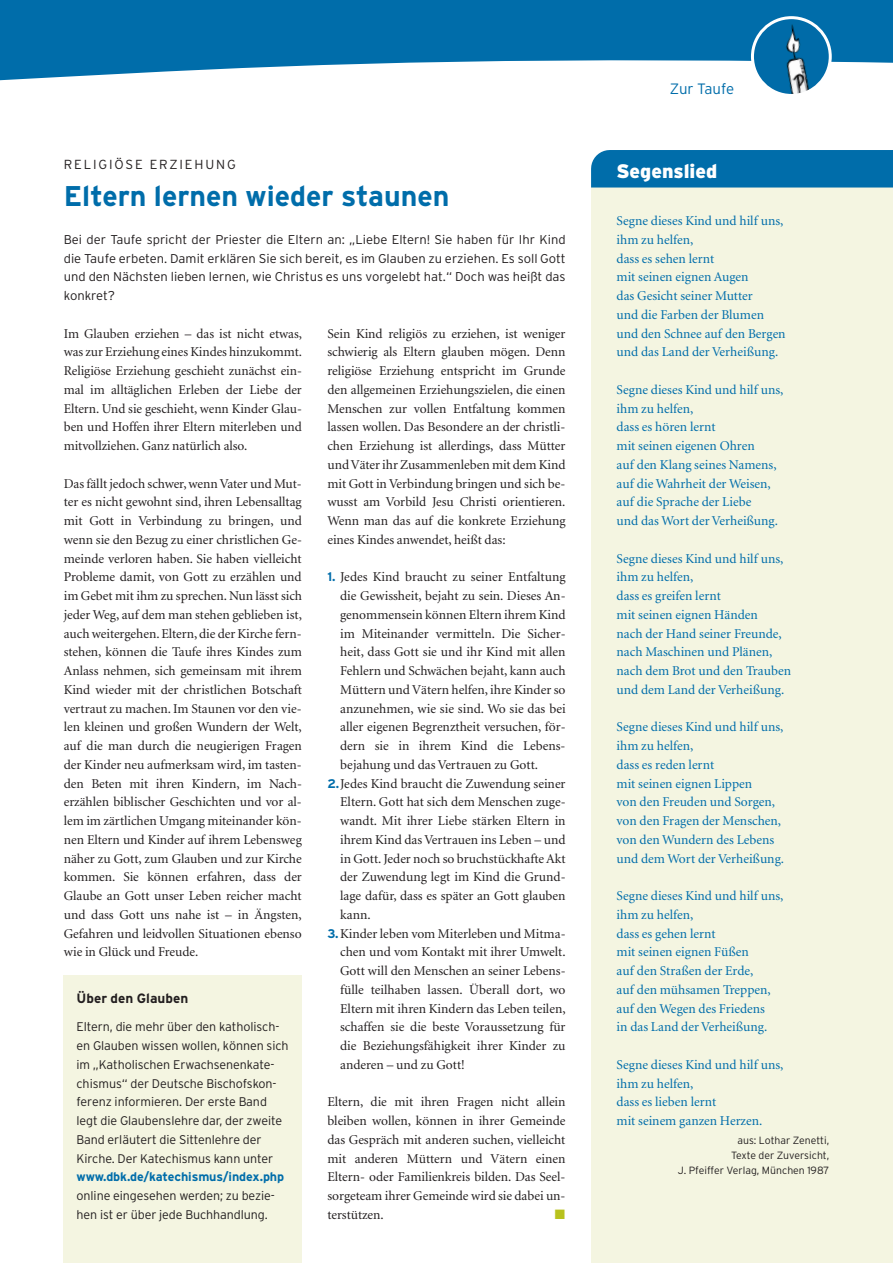
<style>
.page{position:relative;width:893px;height:1263px;background:#fff}
.page>*{position:absolute;margin:0;border:0;box-sizing:border-box;transform-origin:0 0}
.t1{font:700 28.5px "Interstate";color:#006daa}
.t2{font:900 19.5px "Interstate";color:#fff}
.t3{font:300 15px "Interstate";letter-spacing:-.01em;color:#006daa}
.t4{font:13.5px/18.8px "Minion";color:#231f20;text-align:justify}
.t5{font:13.5px/18.8px "Minion";color:#006daa}
.t6{font:700 13.5px "Interstate";color:#231f20}
.t7{font:13.5px "Zapf Dingbats ITC";color:#b8c21d}
.t8{font:300 13.2px "Interstate";letter-spacing:.14em;color:#231f20}
.t9{font:300 12.75px/18.8px "Interstate";color:#231f20;text-align:justify}
.t10{font:300 12.6px/18.8px "Interstate";letter-spacing:-.005em;color:#231f20}
.t11{font:700 12.6px "Interstate";letter-spacing:-.005em;color:#006daa}
.t12{font:300 10.5px/15px "Interstate";color:#231f20;text-align:right}
.s1{font-family:"Interstate";font-weight:700;font-size:12.6px;color:#006daa}
</style>
<div class="page">
<div style="left:64px;top:975px;width:238px;height:288px;background:#f4f5e1"></div>
<svg style="left:0;top:0;width:893px;height:81px;fill:#006daa"></svg>
<div style="left:591px;top:187px;width:302px;height:1076px;background:#f4f5e1"></div>
<div style="left:591px;top:150px;width:302px;height:37px;background:#006daa"></div>
<svg style="left:751px;top:16px;width:81px;height:78px"></svg>
<p class="t8" style="left:64px;top:156px;width:173px">RELIGIÖSE ERZIEHUNG</p>
<h1 class="t1" style="left:64px;top:180px;width:387px">Eltern lernen wieder staunen</h1>
<p class="t9" style="left:64px;top:230px;width:503px">Bei der Taufe spricht der Priester die Eltern an: „Liebe Eltern! Sie haben für Ihr Kind die Taufe erbeten. Damit erklären Sie sich bereit, es im Glauben zu erziehen. Es soll Gott und den Nächsten lieben lernen, wie Christus es uns vorgelebt hat.“ Doch was heißt das konkret?</p>
<p class="t4" style="left:64px;top:325px;width:240px">Im Glauben erziehen – das ist nicht etwas, was zur Erziehung eines Kindes hinzukommt.<br>Religiöse Erziehung geschieht zunächst ein&shy;mal im alltäglichen Erleben der Liebe der Eltern. Und sie geschieht, wenn Kinder Glau&shy;ben und Hoffen ihrer Eltern miterleben und mitvollziehen. Ganz natürlich also.</p>
<p class="t4" style="left:64px;top:475px;width:240px">Das fällt jedoch schwer, wenn Vater und Mut&shy;ter es nicht gewohnt sind, ihren Lebensalltag mit Gott in Verbindung zu bringen, und wenn sie den Bezug zu einer christlichen Ge&shy;meinde verloren haben. Sie haben vielleicht Probleme damit, von Gott zu erzählen und im Gebet mit ihm zu sprechen. Nun lässt sich jeder Weg, auf dem man stehen geblieben ist, auch weitergehen. Eltern, die der Kirche fern&shy;stehen, können die Taufe ihres Kindes zum Anlass nehmen, sich gemeinsam mit ihrem Kind wieder mit der christlichen Botschaft vertraut zu machen. Im Staunen vor den vie&shy;len kleinen und großen Wundern der Welt, auf die man durch die neugierigen Fragen der Kinder neu aufmerksam wird, im tasten&shy;den Beten mit ihren Kindern, im Nach&shy;erzählen biblischer Geschichten und vor al&shy;lem im zärtlichen Umgang miteinander kön&shy;nen Eltern und Kinder auf ihrem Lebensweg näher zu Gott, zum Glauben und zur Kirche kommen. Sie können erfahren, dass der Glaube an Gott unser Leben reicher macht und dass Gott uns nahe ist – in Ängsten, Gefahren und leidvollen Situationen ebenso wie in Glück und Freude.</p>
<p class="t6" style="left:77px;top:991px;width:113px">Über den Glauben</p>
<p class="t10" style="left:77px;top:1018px;width:214px">Eltern, die mehr über den katholisch&shy;en Glauben wissen wollen, können sich im „Katholischen Erwachsenenkate&shy;chismus“ der Deutsche Bischofskon&shy;ferenz informieren. Der erste Band legt die Glaubenslehre dar, der zweite Band erläutert die Sittenlehre der Kirche. Der Katechismus kann unter</p>
<p class="t11" style="left:77px;top:1170px;width:209px">www.dbk.de/katechismus/index.php</p>
<p class="t10" style="left:77px;top:1186px;width:200px">online eingesehen werden; zu bezie&shy;hen ist er über jede Buchhandlung.</p>
<p class="t4" style="left:327px;top:325px;width:240px">Sein Kind religiös zu erziehen, ist weniger schwierig als Eltern glauben mögen. Denn religiöse Erziehung entspricht im Grunde den allgemeinen Erziehungszielen, die einen Menschen zur vollen Entfaltung kommen lassen wollen. Das Besondere an der christli&shy;chen Erziehung ist allerdings, dass Mütter und Väter ihr Zusammenleben mit dem Kind mit Gott in Verbindung bringen und sich be&shy;wusst am Vorbild Jesu Christi orientieren.<br>Wenn man das auf die konkrete Erziehung eines Kindes anwendet, heißt das:</p>
<p class="t4" style="left:327px;top:569px;width:240px"><span class="s1">1.</span> Jedes Kind braucht zu seiner Entfaltung</p>
<p class="t4" style="left:340px;top:587px;width:227px">die Gewissheit, bejaht zu sein. Dieses An-</p>
<p class="t4" style="left:340px;top:606px;width:227px">genommensein können Eltern ihrem Kind</p>
<p class="t4" style="left:340px;top:625px;width:227px">im Miteinander vermitteln. Die Sicher-</p>
<p class="t4" style="left:340px;top:644px;width:227px">heit, dass Gott sie und ihr Kind mit allen</p>
<p class="t4" style="left:340px;top:662px;width:227px">Fehlern und Schwächen bejaht, kann auch</p>
<p class="t4" style="left:340px;top:681px;width:227px">Müttern und Vätern helfen, ihre Kinder so</p>
<p class="t4" style="left:340px;top:700px;width:227px">anzunehmen, wie sie sind. Wo sie das bei</p>
<p class="t4" style="left:340px;top:719px;width:227px">aller eigenen Begrenztheit versuchen, för-</p>
<p class="t4" style="left:340px;top:737px;width:227px">dern sie in ihrem Kind die Lebens-</p>
<p class="t4" style="left:340px;top:756px;width:199px">bejahung und das Vertrauen zu Gott.</p>
<p class="t4" style="left:327px;top:775px;width:240px"><span class="s1">2.</span>Jedes Kind braucht die Zuwendung seiner</p>
<p class="t4" style="left:340px;top:794px;width:227px">Eltern. Gott hat sich dem Menschen zuge-</p>
<p class="t4" style="left:340px;top:812px;width:227px">wandt. Mit ihrer Liebe stärken Eltern in</p>
<p class="t4" style="left:340px;top:831px;width:227px">ihrem Kind das Vertrauen ins Leben – und</p>
<p class="t4" style="left:340px;top:850px;width:227px">in Gott.Jeder noch so bruchstückhafte Akt</p>
<p class="t4" style="left:340px;top:869px;width:227px">der Zuwendung legt im Kind die Grund-</p>
<p class="t4" style="left:340px;top:887px;width:227px">lage dafür, dass es später an Gott glauben</p>
<p class="t4" style="left:340px;top:906px;width:32px">kann.</p>
<p class="t4" style="left:327px;top:925px;width:240px"><span class="s1">3.</span>Kinder leben vom Miterleben und Mitma-</p>
<p class="t4" style="left:340px;top:944px;width:227px">chen und vom Kontakt mit ihrer Umwelt.</p>
<p class="t4" style="left:340px;top:962px;width:227px">Gott will den Menschen an seiner Lebens-</p>
<p class="t4" style="left:340px;top:981px;width:227px">fülle teilhaben lassen. Überall dort, wo</p>
<p class="t4" style="left:340px;top:1000px;width:227px">Eltern mit ihren Kindern das Leben teilen,</p>
<p class="t4" style="left:340px;top:1019px;width:227px">schaffen sie die beste Voraussetzung für</p>
<p class="t4" style="left:340px;top:1037px;width:227px">die Beziehungsfähigkeit ihrer Kinder zu</p>
<p class="t4" style="left:340px;top:1056px;width:126px">anderen – und zu Gott!</p>
<p class="t4" style="left:327px;top:1094px;width:240px">Eltern, die mit ihren Fragen nicht allein bleiben wollen, können in ihrer Gemeinde das Gespräch mit anderen suchen, vielleicht mit anderen Müttern und Vätern einen Eltern- oder Familienkreis bilden. Das Seel&shy;sorgeteam ihrer Gemeinde wird sie dabei un&shy;terstützen.</p>
<p class="t7" style="left:555px;top:1206px;width:12px">■</p>
<p class="t3" style="left:670px;top:80px;width:66px">Zur Taufe</p>
<h2 class="t2" style="left:617px;top:160px;width:102px">Segenslied</h2>
<p class="t5" style="left:617px;top:212px;width:171px">Segne dieses Kind und hilf uns, ihm zu helfen,<br>dass es sehen lernt<br>mit seinen eignen Augen<br>das Gesicht seiner Mutter<br>und die Farben der Blumen und den Schnee auf den Bergen und das Land der Verheißung.</p>
<p class="t5" style="left:617px;top:381px;width:168px">Segne dieses Kind und hilf uns, ihm zu helfen,<br>dass es hören lernt<br>mit seinen eigenen Ohren<br>auf den Klang seines Namens, auf die Wahrheit der Weisen, auf die Sprache der Liebe<br>und das Wort der Verheißung.</p>
<p class="t5" style="left:617px;top:550px;width:176px">Segne dieses Kind und hilf uns, ihm zu helfen,<br>dass es greifen lernt<br>mit seinen eignen Händen<br>nach der Hand seiner Freunde, nach Maschinen und Plänen, nach dem Brot und den Trauben und dem Land der Verheißung.</p>
<p class="t5" style="left:617px;top:719px;width:169px">Segne dieses Kind und hilf uns, ihm zu helfen,<br>dass es reden lernt<br>mit seinen eignen Lippen<br>von den Freuden und Sorgen, von den Fragen der Menschen, von den Wundern des Lebens und dem Wort der Verheißung.</p>
<p class="t5" style="left:617px;top:887px;width:168px">Segne dieses Kind und hilf uns, ihm zu helfen,<br>dass es gehen lernt<br>mit seinen eignen Füßen<br>auf den Straßen der Erde,<br>auf den mühsamen Treppen, auf den Wegen des Friedens<br>in das Land der Verheißung.</p>
<p class="t5" style="left:617px;top:1056px;width:168px">Segne dieses Kind und hilf uns, ihm zu helfen,<br>dass es lieben lernt<br>mit seinem ganzen Herzen.</p>
<p class="t12" style="left:678px;top:1133px;width:153px">aus: Lothar Zenetti,<br>Texte der Zuversicht,<br>J. Pfeiffer Verlag, München 1987</p>
</div>
